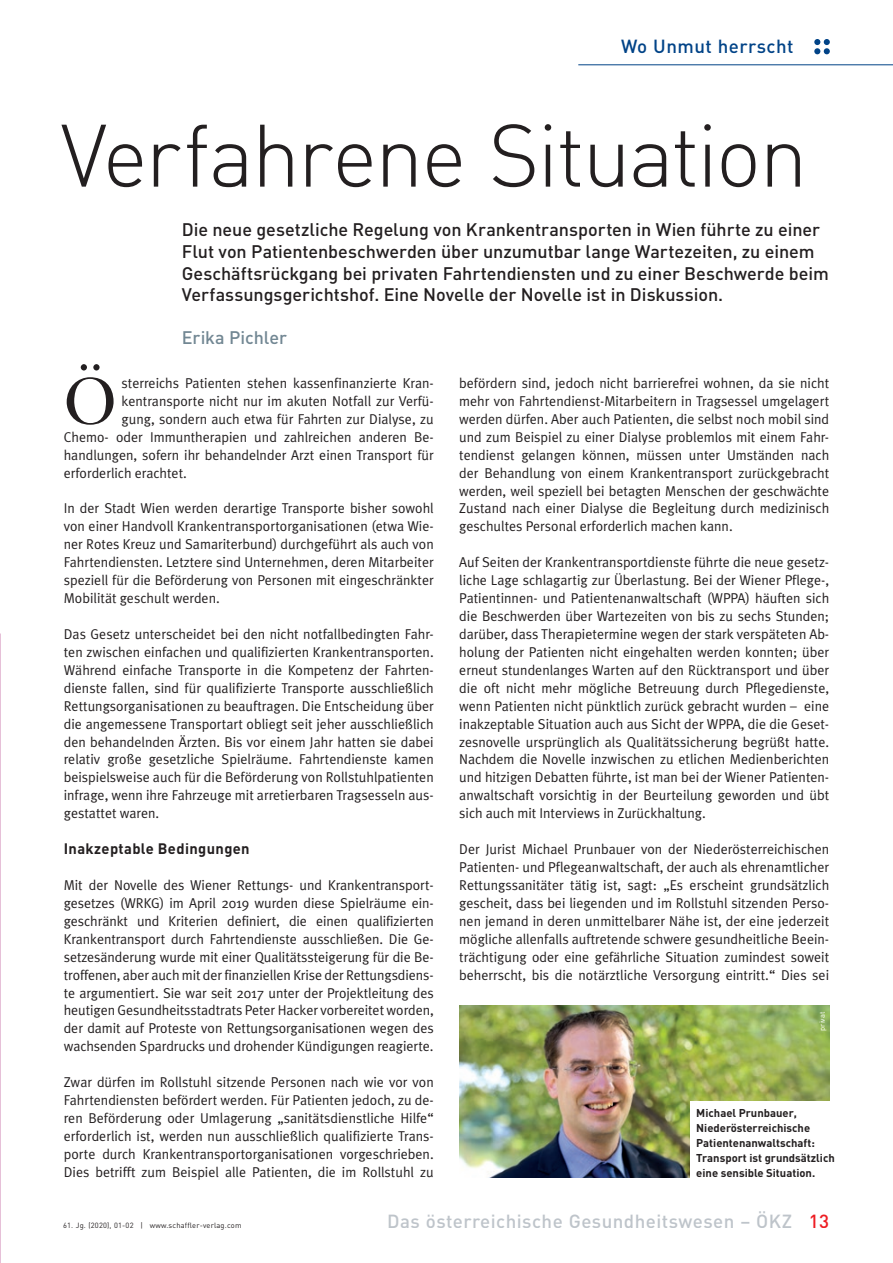
<style>
.page{position:relative;width:893px;height:1263px;background:#fff}
.page>*{position:absolute;margin:0;border:0;box-sizing:border-box;transform-origin:0 0}
.t1{font:87px "DIN Light Alternate";letter-spacing:-.025em;color:#231f20}
.t2{font:64.5px "Janson Text LT Std";color:#231f20}
.t3{font:500 18.75px "DIN";letter-spacing:.025em;color:#bec4ca}
.t4{font:500 18.75px "DIN";letter-spacing:.025em;color:#014387}
.t5{font:500 18px/21.6px "DIN";letter-spacing:-.005em;color:#231f20}
.t6{font:500 18px "DIN";letter-spacing:-.005em;color:#728793}
.t7{font:700 15px "DIN";letter-spacing:.025em;color:#231f20}
.t8{font:14.25px/17.9px "Meta Plus Normal";color:#231f20;text-align:justify}
.t9{font:700 11.25px/15px "DIN";color:#231f20}
.t10{font:7.5px "DIN";letter-spacing:.025em;color:#231f20}
.t11{font:7.5px "DIN";color:#fff}
.s1{color:#ee1d23}
</style>
<div class="page">
<svg style="left:814px;top:39px;width:16px;height:15px"></svg>
<hr style="left:578px;top:64px;width:315px;height:1px;background:#014387">
<img style="left:459px;top:1006px;width:370px;height:172px">
<div style="left:690px;top:1101px;width:148px;height:83px;background:#fff"></div>
<h3 class="t4" style="left:621px;top:35px;width:174px">Wo Unmut herrscht</h3>
<h1 class="t1" style="left:61px;top:102px;width:749px">Verfahrene Situation</h1>
<p class="t5" style="left:182px;top:218px;width:649px">Die neue gesetzliche Regelung von Krankentransporten in Wien führte zu einer Flut von Patientenbeschwerden über unzumutbar lange Wartezeiten, zu einem Geschäftsrückgang bei privaten Fahrtendiensten und zu einer Beschwerde beim Verfassungsgerichtshof. Eine Novelle der Novelle ist in Diskussion.</p>
<p class="t6" style="left:182px;top:326px;width:107px">Erika Pichler</p>
<h2 class="t2" style="left:64px;top:361px;width:54px">Ö</h2>
<p class="t8" style="left:122px;top:374px;width:312px">sterreichs Patienten stehen kassenfinanzierte Kran-</p>
<p class="t8" style="left:122px;top:392px;width:314px">kentransporte nicht nur im akuten Notfall zur Verfü-</p>
<p class="t8" style="left:122px;top:410px;width:314px">gung, sondern auch etwa für Fahrten zur Dialyse, zu</p>
<p class="t8" style="left:64px;top:428px;width:371px">Chemo- oder Immuntherapien und zahlreichen anderen Be-</p>
<p class="t8" style="left:64px;top:446px;width:371px">handlungen, sofern ihr behandelnder Arzt einen Transport für</p>
<p class="t8" style="left:64px;top:464px;width:125px">erforderlich erachtet.</p>
<p class="t8" style="left:64px;top:499px;width:371px">In der Stadt Wien werden derartige Transporte bisher sowohl von einer Handvoll Krankentransportorganisationen (etwa Wie&shy;ner Rotes Kreuz und Samariterbund) durchgeführt als auch von Fahrtendiensten. Letztere sind Unternehmen, deren Mitarbeiter speziell für die Beförderung von Personen mit eingeschränkter Mobilität geschult werden.</p>
<p class="t8" style="left:64px;top:625px;width:371px">Das Gesetz unterscheidet bei den nicht notfallbedingten Fahr&shy;ten zwischen einfachen und qualifizierten Krankentransporten.<br>Während einfache Transporte in die Kompetenz der Fahrten&shy;dienste fallen, sind für qualifizierte Transporte ausschließlich Rettungsorganisationen zu beauftragen. Die Entscheidung über die angemessene Transportart obliegt seit jeher ausschließlich den behandelnden Ärzten. Bis vor einem Jahr hatten sie dabei relativ große gesetzliche Spielräume. Fahrtendienste kamen beispielsweise auch für die Beförderung von Rollstuhlpatienten infrage, wenn ihre Fahrzeuge mit arretierbaren Tragsesseln aus&shy;gestattet waren.</p>
<p class="t7" style="left:64px;top:839px;width:187px">Inakzeptable Bedingungen</p>
<p class="t8" style="left:64px;top:876px;width:371px">Mit der Novelle des Wiener Rettungs- und Krankentransport&shy;gesetzes (WRKG) im April 2019 wurden diese Spielräume ein&shy;geschränkt und Kriterien definiert, die einen qualifizierten Krankentransport durch Fahrtendienste ausschließen. Die Ge&shy;setzesänderung wurde mit einer Qualitätssteigerung für die Be&shy;troffenen, aber auch mit der finanziellen Krise der Rettungsdiens&shy;te argumentiert. Sie war seit 2017 unter der Projektleitung des heutigen Gesundheitsstadtrats Peter Hacker vorbereitet worden, der damit auf Proteste von Rettungsorganisationen wegen des wachsenden Spardrucks und drohender Kündigungen reagierte.</p>
<p class="t8" style="left:64px;top:1073px;width:371px">Zwar dürfen im Rollstuhl sitzende Personen nach wie vor von Fahrtendiensten befördert werden. Für Patienten jedoch, zu de&shy;ren Beförderung oder Umlagerung „sanitätsdienstliche Hilfe“ erforderlich ist, werden nun ausschließlich qualifizierte Trans&shy;porte durch Krankentransportorganisationen vorgeschrieben.<br>Dies betrifft zum Beispiel alle Patienten, die im Rollstuhl zu</p>
<p class="t8" style="left:459px;top:374px;width:371px">befördern sind, jedoch nicht barrierefrei wohnen, da sie nicht mehr von Fahrtendienst-Mitarbeitern in Tragsessel umgelagert werden dürfen. Aber auch Patienten, die selbst noch mobil sind und zum Beispiel zu einer Dialyse problemlos mit einem Fahr&shy;tendienst gelangen können, müssen unter Umständen nach der Behandlung von einem Krankentransport zurückgebracht werden, weil speziell bei betagten Menschen der geschwächte Zustand nach einer Dialyse die Begleitung durch medizinisch geschultes Personal erforderlich machen kann.</p>
<p class="t8" style="left:459px;top:553px;width:371px">Auf Seiten der Krankentransportdienste führte die neue gesetz&shy;liche Lage schlagartig zur Überlastung. Bei der Wiener Pflege-, Patientinnen- und Patientenanwaltschaft (WPPA) häuften sich die Beschwerden über Wartezeiten von bis zu sechs Stunden; darüber, dass Therapietermine wegen der stark verspäteten Ab&shy;holung der Patienten nicht eingehalten werden konnten; über erneut stundenlanges Warten auf den Rücktransport und über die oft nicht mehr mögliche Betreuung durch Pflegedienste, wenn Patienten nicht pünktlich zurück gebracht wurden – eine inakzeptable Situation auch aus Sicht der WPPA, die die Geset&shy;zesnovelle ursprünglich als Qualitätssicherung begrüßt hatte.<br>Nachdem die Novelle inzwischen zu etlichen Medienberichten und hitzigen Debatten führte, ist man bei der Wiener Patienten&shy;anwaltschaft vorsichtig in der Beurteilung geworden und übt sich auch mit Interviews in Zurückhaltung.</p>
<p class="t8" style="left:459px;top:840px;width:371px">Der Jurist Michael Prunbauer von der Niederösterreichischen Patienten- und Pflegeanwaltschaft, der auch als ehrenamtlicher Rettungssanitäter tätig ist, sagt: „Es erscheint grundsätzlich gescheit, dass bei liegenden und im Rollstuhl sitzenden Perso&shy;nen jemand in deren unmittelbarer Nähe ist, der eine jederzeit mögliche allenfalls auftretende schwere gesundheitliche Beein&shy;trächtigung oder eine gefährliche Situation zumindest soweit beherrscht, bis die notärztliche Versorgung eintritt.“ Dies sei</p>
<p class="t11" style="left:817px;top:1031px;width:20px;rotate:-90deg">privat</p>
<p class="t9" style="left:696px;top:1105px;width:140px">Michael Prunbauer,<br>Niederösterreichische<br>Patientenanwaltschaft:<br>Transport ist grundsätzlich eine sensible Situation.</p>
<p class="t10" style="left:63px;top:1220px;width:180px">61. Jg. (2020), 01-02 | www.schaffler-verlag.com</p>
<h3 class="t3" style="left:387px;top:1209px;width:443px">Das österreichische Gesundheitswesen – ÖKZ <span class="s1">13</span></h3>
</div>
